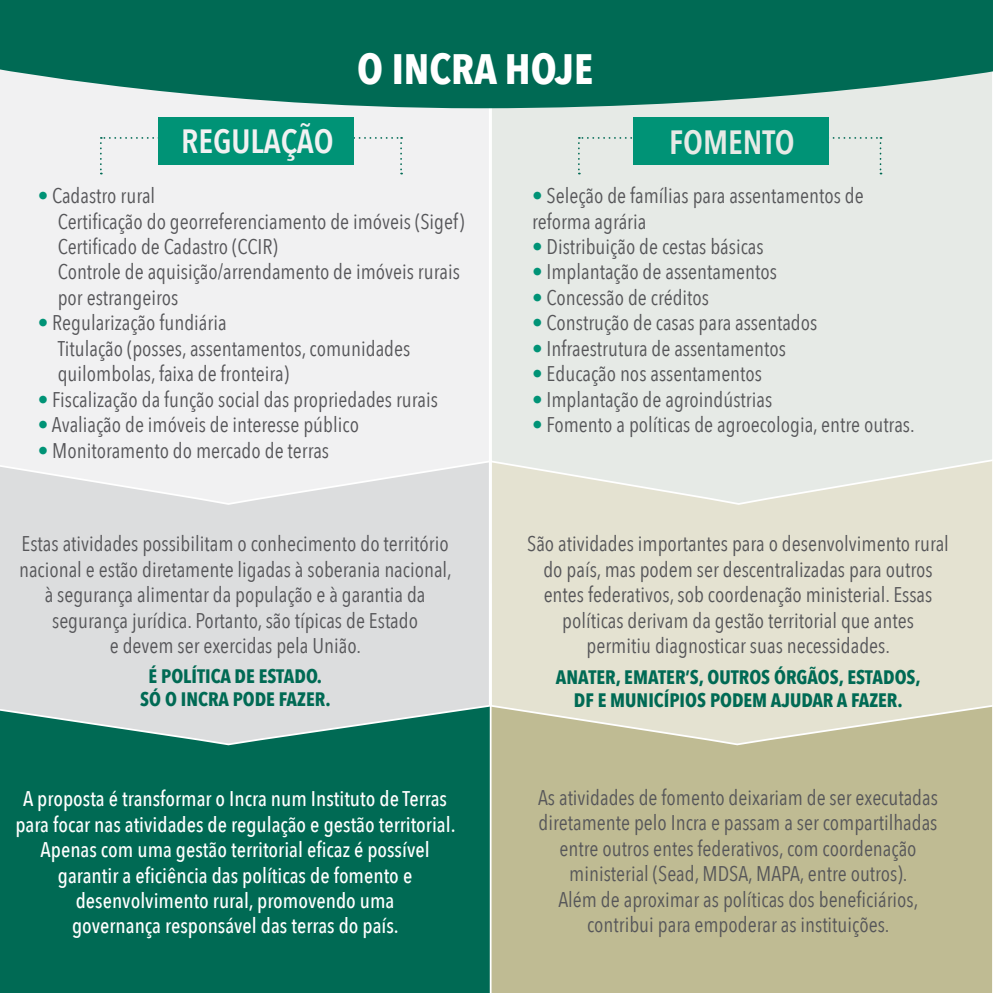
<style>
.page{position:relative;width:993px;height:993px;background:#fff}
.page>*{position:absolute;margin:0;border:0;box-sizing:border-box;transform-origin:0 0}
.t1{font:700 42.35px "Avenir Next Condensed";color:#fff}
.t2{font:600 33.6px "Avenir Next Condensed";color:#f1f1f2}
.t3{font:600 33.6px "Avenir Next Condensed";color:#e6eae6}
.t4{font:21.18px/25.4px "Avenir Next Condensed";color:#565659;text-align:center}
.t5{font:500 21.18px/25.4px "Avenir Next Condensed";color:#fff;text-align:center}
.t6{font:700 19.43px/23.3px "Avenir Next Condensed";color:#006a54}
.s1{color:#009376}
</style>
<div class="page">
<div style="left:492px;top:746px;width:500px;height:246px;background:#bfbb93"></div>
<svg style="left:492px;top:505px;width:500px;height:241px;background:#e1decc"></svg>
<div style="left:491px;top:108px;width:501px;height:397px;background:#e6eae6"></div>
<div style="left:577px;top:137px;width:60px;height:37px;background:#e6eae6"></div>
<div style="left:822px;top:137px;width:59px;height:37px;background:#e6eae6"></div>
<div style="left:633px;top:117px;width:195px;height:47px;background:#009376"></div>
<div style="left:0;top:706px;width:492px;height:286px;background:#006a54"></div>
<svg style="left:0;top:505px;width:491px;height:241px;background:#cad4d3"></svg>
<div style="left:0;top:108px;width:491px;height:397px;background:#f1f1f2"></div>
<svg style="left:0;top:0;width:992px;height:108px;background:#1a7865"></svg>
<div style="left:100px;top:137px;width:59px;height:37px;background:#f1f1f2"></div>
<div style="left:343px;top:137px;width:59px;height:37px;background:#f1f1f2"></div>
<div style="left:158px;top:117px;width:196px;height:47px;background:#009376"></div>
<h2 class="t2" style="left:181px;top:112px;width:151px">REGULAÇÃO</h2>
<h1 class="t1" style="left:357px;top:43px;width:237px">O INCRA HOJE</h1>
<h2 class="t3" style="left:669px;top:113px;width:127px">FOMENTO</h2>
<p class="t4" style="left:58px;top:182px;width:408px;text-align:left;text-indent:-20px"><span class="s1">•</span> Cadastro rural<br>Certificação do georreferenciamento de imóveis (Sigef)<br>Certificado de Cadastro (CCIR)<br>Controle de aquisição/arrendamento de imóveis rurais por estrangeiros</p>
<p class="t4" style="left:58px;top:309px;width:354px;text-align:left;text-indent:-20px"><span class="s1">•</span> Regularização fundiária<br>Titulação (posses, assentamentos, comunidades quilombolas, faixa de fronteira)</p>
<p class="t4" style="left:38px;top:385px;width:401px"><span class="s1">•</span> Fiscalização da função social das propriedades rurais</p>
<p class="t4" style="left:38px;top:411px;width:323px"><span class="s1">•</span> Avaliação de imóveis de interesse público</p>
<p class="t4" style="left:38px;top:436px;width:293px"><span class="s1">•</span> Monitoramento do mercado de terras</p>
<p class="t4" style="left:19px;top:530px;width:434px">Estas atividades possibilitam o conhecimento do território nacional e estão diretamente ligadas à soberania nacional, à segurança alimentar da população e à garantia da segurança jurídica. Portanto, são típicas de Estado<br>e devem ser exercidas pela União.</p>
<p class="t6" style="left:140px;top:664px;width:192px;text-align:center">É POLÍTICA DE ESTADO.<br>SÓ O INCRA PODE FAZER.</p>
<p class="t5" style="left:15px;top:785px;width:441px">A proposta é transformar o Incra num Instituto de Terras para focar nas atividades de regulação e gestão territorial.<br>Apenas com uma gestão territorial eficaz é possível garantir a eficiência das políticas de fomento e desenvolvimento rural, promovendo uma<br>governança responsável das terras do país.</p>
<p class="t4" style="left:532px;top:182px;width:333px;text-align:left"><span class="s1">•</span> Seleção de famílias para assentamentos de reforma agrária</p>
<p class="t4" style="left:532px;top:233px;width:233px"><span class="s1">•</span> Distribuição de cestas básicas</p>
<p class="t4" style="left:532px;top:258px;width:246px"><span class="s1">•</span> Implantação de assentamentos</p>
<p class="t4" style="left:532px;top:284px;width:178px"><span class="s1">•</span> Concessão de créditos</p>
<p class="t4" style="left:532px;top:309px;width:287px"><span class="s1">•</span> Construção de casas para assentados</p>
<p class="t4" style="left:532px;top:334px;width:255px"><span class="s1">•</span> Infraestrutura de assentamentos</p>
<p class="t4" style="left:532px;top:360px;width:231px"><span class="s1">•</span> Educação nos assentamentos</p>
<p class="t4" style="left:532px;top:385px;width:241px"><span class="s1">•</span> Implantação de agroindústrias</p>
<p class="t4" style="left:532px;top:411px;width:384px"><span class="s1">•</span> Fomento a políticas de agroecologia, entre outras.</p>
<p class="t4" style="left:527px;top:530px;width:423px">São atividades importantes para o desenvolvimento rural do país, mas podem ser descentralizadas para outros entes federativos, sob coordenação ministerial. Essas políticas derivam da gestão territorial que antes<br>permitiu diagnosticar suas necessidades.</p>
<p class="t6" style="left:573px;top:664px;width:348px;text-indent:200px">ÓRGÃOS, ESTADOS,<br>DF E MUNICÍPIOS PODEM AJUDAR A FAZER.</p>
<p class="t6" style="left:555px;top:664px;width:163px">ANATER, EMATER’S, OUTROS</p>
<p class="t4" style="left:538px;top:783px;width:401px">As atividades de fomento deixariam de ser executadas diretamente pelo Incra e passam a ser compartilhadas entre outros entes federativos, com coordenação ministerial (Sead, MDSA, MAPA, entre outros).<br>Além de aproximar as políticas dos beneficiários, contribui para empoderar as instituições.</p>
</div>
